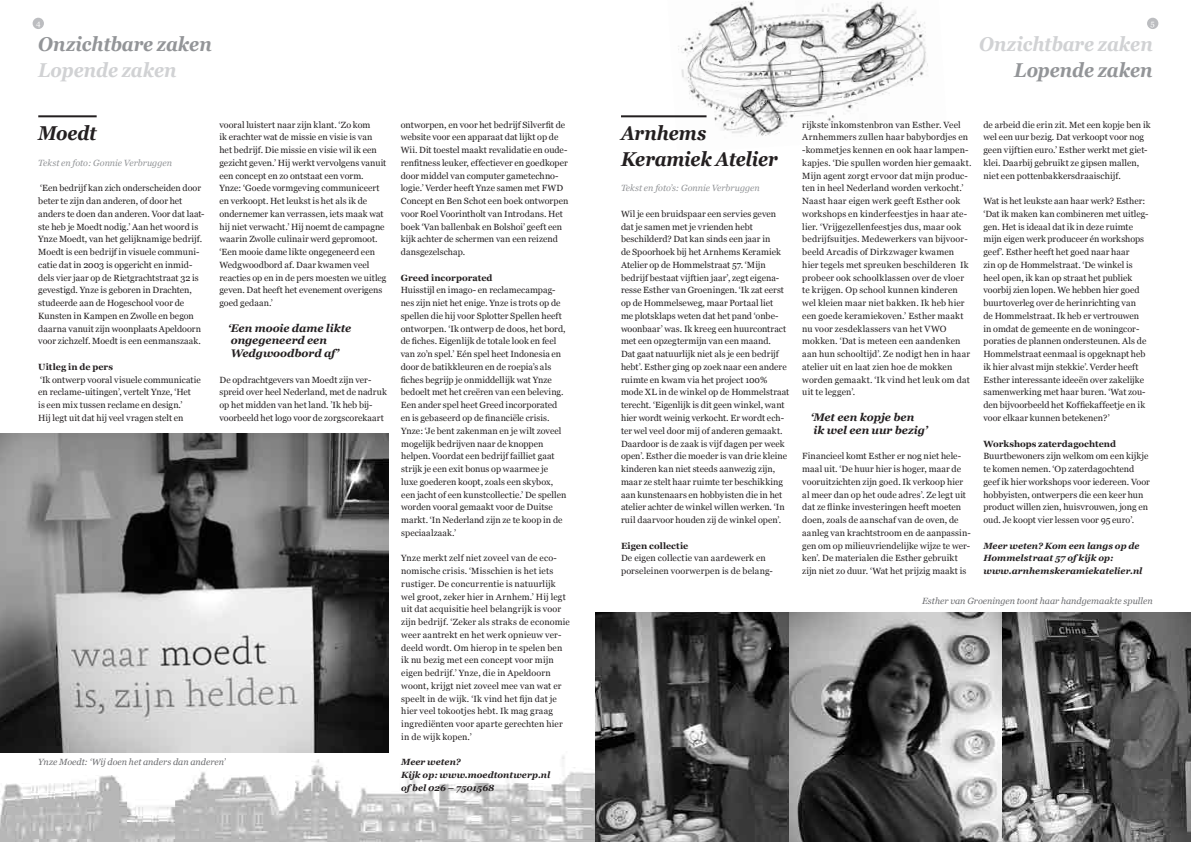
<style>
.page{position:relative;width:1191px;height:842px;background:#fff}
.page>*{position:absolute;margin:0;border:0;box-sizing:border-box;transform-origin:0 0}
.t1{font:italic 700 20px "Georgia";letter-spacing:-.005em;color:#939598;scale:.9 1}
.t2{font:italic 700 20px "Georgia";letter-spacing:-.005em;color:#d1d2d4;scale:.9 1}
.t3{font:italic 700 20px/25.5px "Georgia";letter-spacing:-.01em;color:#231f20;scale:.9 1}
.t4{font:italic 700 11px/12.8px "Georgia";color:#231f20}
.t5{font:9px/12.8px "Georgia";letter-spacing:.005em;color:#231f20}
.t6{font:italic 700 9px/12.8px "Georgia";letter-spacing:.005em;color:#231f20}
.t7{font:italic 9px "Georgia";color:#6c6d70}
.t8{font:700 9px "Georgia";color:#231f20}
.t9{font:italic 9px "Georgia";letter-spacing:-.005em;color:#939598}
.t10{font:8px "Georgia";color:#fff}
</style>
<div class="page">
<div style="left:33px;top:18px;width:11px;height:11px;background:#bcbdc0;border-radius:50%"></div>
<img style="left:0;top:433px;width:595px;height:409px">
<div style="left:1147px;top:18px;width:11px;height:11px;background:#bcbdc0;border-radius:50%"></div>
<img style="left:667px;top:0;width:261px;height:136px">
<hr style="left:38px;top:115px;width:59px;height:2px;background:#231f20">
<img style="left:0;top:434px;width:388px;height:319px">
<hr style="left:621px;top:115px;width:85px;height:2px;background:#231f20">
<img style="left:595px;top:612px;width:194px;height:230px">
<img style="left:1001px;top:612px;width:190px;height:230px">
<img style="left:789px;top:612px;width:212px;height:230px">
<p class="t10" style="left:36px;top:18px;width:6px">4</p>
<p class="t10" style="left:1150px;top:18px;width:6px">5</p>
<h1 class="t1" style="left:38px;top:33px;width:194px">Onzichtbare zaken</h1>
<h1 class="t2" style="left:38px;top:58px;width:155px">Lopende zaken</h1>
<h1 class="t2" style="left:979px;top:33px;width:194px">Onzichtbare zaken</h1>
<h1 class="t1" style="left:1014px;top:58px;width:155px">Lopende zaken</h1>
<h1 class="t3" style="left:38px;top:121px;width:66px">Moedt</h1>
<p class="t9" style="left:38px;top:158px;width:135px">Tekst en foto: Gonnie Verbruggen</p>
<p class="t5" style="left:38px;top:182px;width:168px">‘Een bedrijf kan zich onderscheiden door beter te zijn dan anderen, of door het anders te doen dan anderen. Voor dat laat&shy;ste heb je Moedt nodig.’ Aan het woord is Ynze Moedt, van het gelijknamige bedrijf.<br>Moedt is een bedrijf in visuele communi&shy;catie dat in 2003 is opgericht en inmid&shy;dels vier jaar op de Rietgrachtstraat 32 is gevestigd. Ynze is geboren in Drachten, studeerde aan de Hogeschool voor de Kunsten in Kampen en Zwolle en begon daarna vanuit zijn woonplaats Apeldoorn voor zichzelf. Moedt is een eenmanszaak.</p>
<p class="t8" style="left:38px;top:362px;width:76px">Uitleg in de pers</p>
<p class="t5" style="left:38px;top:373px;width:164px">‘Ik ontwerp vooral visuele communicatie en reclame-uitingen’, vertelt Ynze, ‘Het<br>is een mix tussen reclame en design.’<br>Hij legt uit dat hij veel vragen stelt en</p>
<p class="t5" style="left:219px;top:118px;width:168px">vooral luistert naar zijn klant. ‘Zo kom<br>ik erachter wat de missie en visie is van het bedrijf. Die missie en visie wil ik een gezicht geven.’ Hij werkt vervolgens vanuit een concept en zo ontstaat een vorm.<br>Ynze: ‘Goede vormgeving communiceert en verkoopt. Het leukst is het als ik de ondernemer kan verrassen, iets maak wat hij niet verwacht.’ Hij noemt de campagne waarin Zwolle culinair werd gepromoot. ‘Een mooie dame likte ongegeneerd een Wedgwoodbord af. Daar kwamen veel reacties op en in de pers moesten we uitleg geven. Dat heeft het evenement overigens goed gedaan.’</p>
<p class="t4" style="left:228px;top:321px;width:125px">‘ Een mooie dame likte ongegeneerd een<br>Wedgwoodbord af’</p>
<p class="t5" style="left:219px;top:373px;width:169px">De opdrachtgevers van Moedt zijn ver&shy;spreid over heel Nederland, met de nadruk op het midden van het land. ’Ik heb bij&shy;voorbeeld het logo voor de zorgscorekaart</p>
<p class="t7" style="left:38px;top:757px;width:189px">Ynze Moedt: ‘Wij doen het anders dan anderen’</p>
<p class="t5" style="left:401px;top:118px;width:169px">ontworpen, en voor het bedrijf Silverfit de website voor een apparaat dat lijkt op de Wii. Dit toestel maakt revalidatie en oude&shy;renfitness leuker, effectiever en goedkoper door middel van computer gametechno&shy;logie.’ Verder heeft Ynze samen met FWD Concept en Ben Schot een boek ontworpen voor Roel Voorintholt van Introdans. Het boek ‘Van ballenbak en Bolshoi’ geeft een kijk achter de schermen van een reizend dansgezelschap.</p>
<p class="t8" style="left:401px;top:272px;width:93px">Greed incorporated</p>
<p class="t5" style="left:401px;top:284px;width:167px">Huisstijl en imago- en reclamecampag&shy;nes zijn niet het enige. Ynze is trots op de spellen die hij voor Splotter Spellen heeft ontworpen. ‘Ik ontwerp de doos, het bord, de fiches. Eigenlijk de totale look en feel van zo’n spel.’ Eén spel heet Indonesia en door de batikkleuren en de roepia’s als fiches begrijp je onmiddellijk wat Ynze bedoelt met het creëren van een beleving.<br>Een ander spel heet Greed incorporated en is gebaseerd op de financiële crisis.<br>Ynze: ‘Je bent zakenman en je wilt zoveel mogelijk bedrijven naar de knoppen helpen. Voordat een bedrijf failliet gaat strijk je een exit bonus op waarmee je luxe goederen koopt, zoals een skybox, een jacht of een kunstcollectie.’ De spellen worden vooral gemaakt voor de Duitse markt. ‘In Nederland zijn ze te koop in de speciaalzaak.’</p>
<p class="t5" style="left:401px;top:552px;width:170px">Ynze merkt zelf niet zoveel van de eco&shy;nomische crisis. ‘Misschien is het iets rustiger. De concurrentie is natuurlijk wel groot, zeker hier in Arnhem.’ Hij legt uit dat acquisitie heel belangrijk is voor zijn bedrijf. ‘Zeker als straks de economie weer aantrekt en het werk opnieuw ver&shy;deeld wordt. Om hierop in te spelen ben ik nu bezig met een concept voor mijn eigen bedrijf.’ Ynze, die in Apeldoorn woont, krijgt niet zoveel mee van wat er speelt in de wijk. ‘Ik vind het fijn dat je hier veel tokootjes hebt. Ik mag graag ingrediënten voor aparte gerechten hier in de wijk kopen.’</p>
<p class="t6" style="left:401px;top:756px;width:151px">Meer weten?<br>Kijk op: www.moedtontwerp.nl of bel 026 – 7501568</p>
<h1 class="t3" style="left:621px;top:121px;width:176px">Arnhems<br>Keramiek Atelier</h1>
<p class="t9" style="left:621px;top:183px;width:140px">Tekst en foto’s: Gonnie Verbruggen</p>
<p class="t5" style="left:621px;top:207px;width:170px">Wil je een bruidspaar een servies geven dat je samen met je vrienden hebt beschilderd? Dat kan sinds een jaar in<br>de Spoorhoek bij het Arnhems Keramiek Atelier op de Hommelstraat 57. ‘Mijn bedrijf bestaat vijftien jaar’, zegt eigena&shy;resse Esther van Groeningen. ‘Ik zat eerst op de Hommelseweg, maar Portaal liet<br>me plotsklaps weten dat het pand ‘onbe&shy;woonbaar’ was. Ik kreeg een huurcontract met een opzegtermijn van een maand.<br>Dat gaat natuurlijk niet als je een bedrijf hebt’. Esther ging op zoek naar een andere ruimte en kwam via het project 100% mode XL in de winkel op de Hommelstraat terecht. ‘Eigenlijk is dit geen winkel, want hier wordt weinig verkocht. Er wordt ech&shy;ter wel veel door mij of anderen gemaakt.<br>Daardoor is de zaak is vijf dagen per week open’. Esther die moeder is van drie kleine kinderen kan niet steeds aanwezig zijn, maar ze stelt haar ruimte ter beschikking aan kunstenaars en hobbyisten die in het atelier achter de winkel willen werken. ‘In ruil daarvoor houden zij de winkel open’.</p>
<p class="t8" style="left:621px;top:540px;width:69px">Eigen collectie</p>
<p class="t5" style="left:621px;top:552px;width:153px">De eigen collectie van aardewerk en porseleinen voorwerpen is de belang-</p>
<p class="t5" style="left:983px;top:118px;width:169px">de arbeid die erin zit. Met een kopje ben ik wel een uur bezig. Dat verkoopt voor nog geen vijftien euro.’ Esther werkt met giet&shy;klei. Daarbij gebruikt ze gipsen mallen, niet een pottenbakkersdraaischijf.</p>
<p class="t5" style="left:983px;top:195px;width:167px">Wat is het leukste aan haar werk? Esther: ‘Dat ik maken kan combineren met uitleg&shy;gen. Het is ideaal dat ik in deze ruimte mijn eigen werk produceer én workshops geef’. Esther heeft het goed naar haar<br>zin op de Hommelstraat. ‘De winkel is heel open, ik kan op straat het publiek voorbij zien lopen. We hebben hier goed buurtoverleg over de herinrichting van<br>de Hommelstraat. Ik heb er vertrouwen in omdat de gemeente en de woningcor&shy;poraties de plannen ondersteunen. Als de Hommelstraat eenmaal is opgeknapt heb ik hier alvast mijn stekkie’. Verder heeft Esther interessante ideeën over zakelijke samenwerking met haar buren. ‘Wat zou&shy;den bijvoorbeeld het Koffiekaffeetje en ik voor elkaar kunnen betekenen?’</p>
<p class="t8" style="left:983px;top:438px;width:134px">Workshops zaterdagochtend</p>
<p class="t5" style="left:983px;top:450px;width:168px">Buurtbewoners zijn welkom om een kijkje te komen nemen. ‘Op zaterdagochtend geef ik hier workshops voor iedereen. Voor hobbyisten, ontwerpers die een keer hun product willen zien, huisvrouwen, jong en oud. Je koopt vier lessen voor 95 euro’.</p>
<p class="t6" style="left:983px;top:539px;width:160px">Meer weten? Kom een langs op de<br>Hommelstraat 57 of kijk op: www.arnhemskeramiekatelier.nl</p>
<p class="t7" style="left:922px;top:596px;width:232px">Esther van Groeningen toont haar handgemaakte spullen</p>
<p class="t5" style="left:802px;top:118px;width:171px">rijkste inkomstenbron van Esther. Veel Arnhemmers zullen haar babybordjes en -kommetjes kennen en ook haar lampen&shy;kapjes. ‘Die spullen worden hier gemaakt.<br>Mijn agent zorgt ervoor dat mijn produc&shy;ten in heel Nederland worden verkocht.’ Naast haar eigen werk geeft Esther ook workshops en kinderfeestjes in haar ate&shy;lier. ‘Vrijgezellenfeestjes dus, maar ook bedrijfsuitjes. Medewerkers van bijvoor&shy;beeld Arcadis of Dirkzwager kwamen hier tegels met spreuken beschilderen Ik probeer ook schoolklassen over de vloer te krijgen. Op school kunnen kinderen wel kleien maar niet bakken. Ik heb hier een goede keramiekoven.’ Esther maakt nu voor zesdeklassers van het VWO mokken. ‘Dat is meteen een aandenken aan hun schooltijd’. Ze nodigt hen in haar atelier uit en laat zien hoe de mokken worden gemaakt. ‘Ik vind het leuk om dat uit te leggen’.</p>
<p class="t4" style="left:810px;top:411px;width:118px">‘ Met een kopje ben ik wel een uur bezig’</p>
<p class="t5" style="left:802px;top:450px;width:170px">Financieel komt Esther er nog niet hele&shy;maal uit. ‘De huur hier is hoger, maar de vooruitzichten zijn goed. Ik verkoop hier al meer dan op het oude adres’. Ze legt uit dat ze flinke investeringen heeft moeten doen, zoals de aanschaf van de oven, de aanleg van krachtstroom en de aanpassin&shy;gen om op milieuvriendelijke wijze te wer&shy;ken’. De materialen die Esther gebruikt zijn niet zo duur. ‘Wat het prijzig maakt is</p>
</div>
